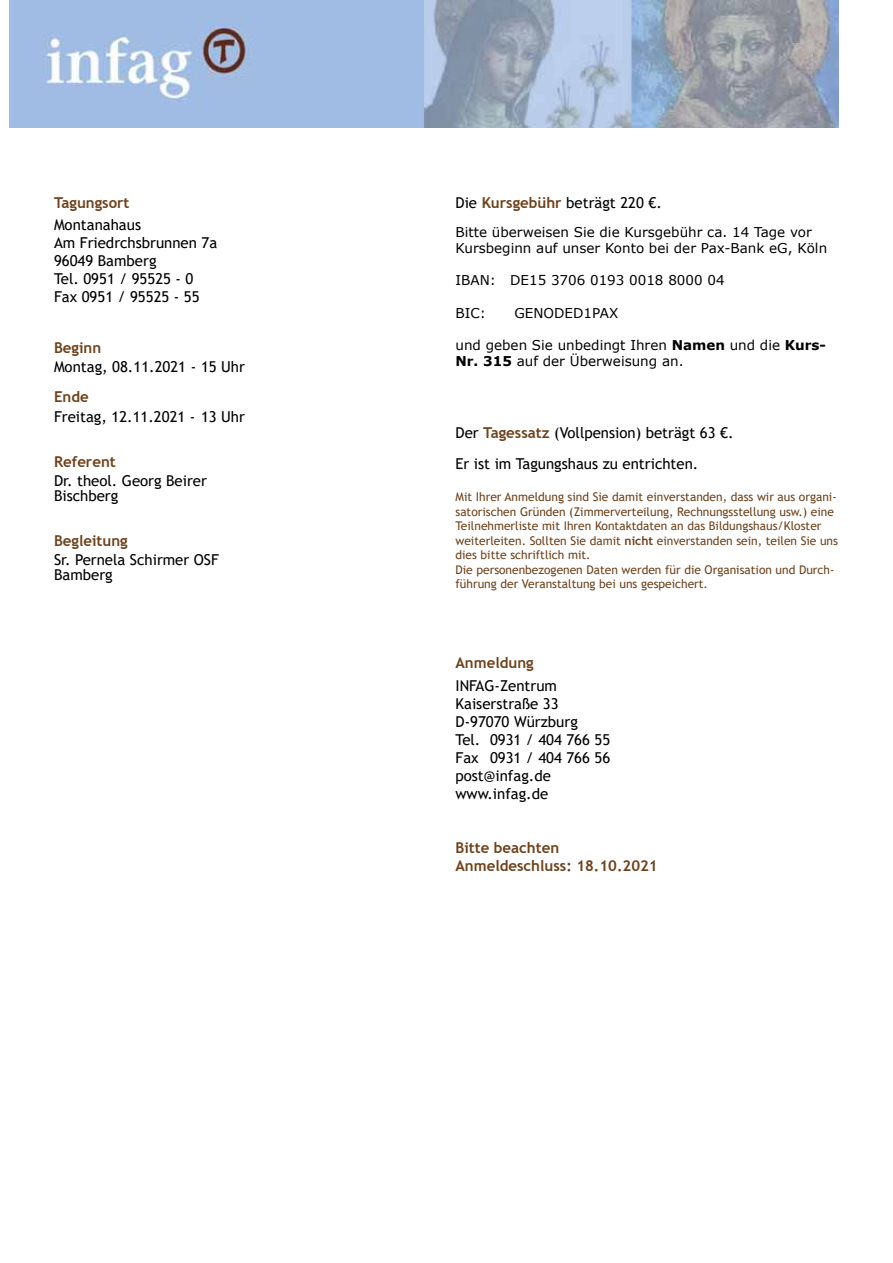
<style>
.page{position:relative;width:893px;height:1263px;background:#fff}
.page>*{position:absolute;margin:0;border:0;box-sizing:border-box;transform-origin:0 0}
.t1{font:15px/18px "Trebuchet MS";color:#000}
.t2{font:700 15px/18px "Trebuchet MS";color:#6f421b}
.t3{font:13.5px/16.2px "Verdana";color:#000}
.t4{font:12px/14.4px "Trebuchet MS";color:#6f421b}
.s1{font-weight:700;color:#6f421b}
.s2{font-weight:700}
</style>
<div class="page">
<img style="left:10px;top:0;width:829px;height:128px">
<p class="t2" style="left:54px;top:193px;width:77px">Tagungsort</p>
<p class="t1" style="left:54px;top:216px;width:165px">Montanahaus<br>Am Friedrchsbrunnen 7a<br>96049 Bamberg<br>Tel. 0951 / 95525 - 0<br>Fax 0951 / 95525 - 55</p>
<p class="t2" style="left:54px;top:339px;width:49px">Beginn</p>
<p class="t1" style="left:54px;top:358px;width:192px">Montag, 08.11.2021 - 15 Uhr</p>
<p class="t2" style="left:54px;top:388px;width:36px">Ende</p>
<p class="t1" style="left:54px;top:407px;width:192px">Freitag, 12.11.2021 - 13 Uhr</p>
<p class="t2" style="left:54px;top:452px;width:63px">Referent</p>
<p class="t1" style="left:54px;top:473px;width:154px;line-height:15px">Dr. theol. Georg Beirer<br>Bischberg</p>
<p class="t2" style="left:54px;top:531px;width:75px">Begleitung</p>
<p class="t1" style="left:54px;top:552px;width:167px;line-height:15px">Sr. Pernela Schirmer OSF<br>Bamberg</p>
<p class="t1" style="left:455px;top:193px;width:208px">Die <span class="s1">Kursgebühr</span> beträgt 220 €.</p>
<p class="t3" style="left:455px;top:224px;width:373px">Bitte überweisen Sie die Kursgebühr ca. 14 Tage vor<br>Kursbeginn auf unser Konto bei der Pax-Bank eG, Köln</p>
<p class="t3" style="left:455px;top:272px;width:271px">IBAN: DE15 3706 0193 0018 8000 04</p>
<p class="t3" style="left:455px;top:305px;width:32px">BIC:</p>
<p class="t3" style="left:514px;top:305px;width:105px">GENODED1PAX</p>
<p class="t3" style="left:455px;top:337px;width:372px">und geben Sie unbedingt Ihren <span class="s2">Namen</span> und die <span class="s2">Kurs-<br>Nr. 315</span> auf der Überweisung an.</p>
<p class="t1" style="left:455px;top:417px;width:280px;line-height:30.8px">Der <span class="s1">Tagessatz</span> (Vollpension) beträgt 63 €.<br>Er ist im Tagungshaus zu entrichten.</p>
<p class="t4" style="left:455px;top:490px;width:384px">Mit Ihrer Anmeldung sind Sie damit einverstanden, dass wir aus organi&shy;satorischen Gründen (Zimmerverteilung, Rechnungsstellung usw.) eine Teilnehmerliste mit Ihren Kontaktdaten an das Bildungshaus/Kloster weiterleiten. Sollten Sie damit <span class="s2">nicht</span> einverstanden sein, teilen Sie uns dies bitte schriftlich mit.<br>Die personenbezogenen Daten werden für die Organisation und Durch&shy;führung der Veranstaltung bei uns gespeichert.</p>
<p class="t2" style="left:455px;top:654px;width:80px">Anmeldung</p>
<p class="t1" style="left:455px;top:676px;width:156px">INFAG-Zentrum<br>Kaiserstraße 33<br>D-97070 Würzburg<br>Tel. 0931 / 404 766 55<br>Fax 0931 / 404 766 56 post@infag.de www.infag.de</p>
<p class="t2" style="left:455px;top:838px;width:204px">Bitte beachten<br>Anmeldeschluss: 18.10.2021</p>
</div>
